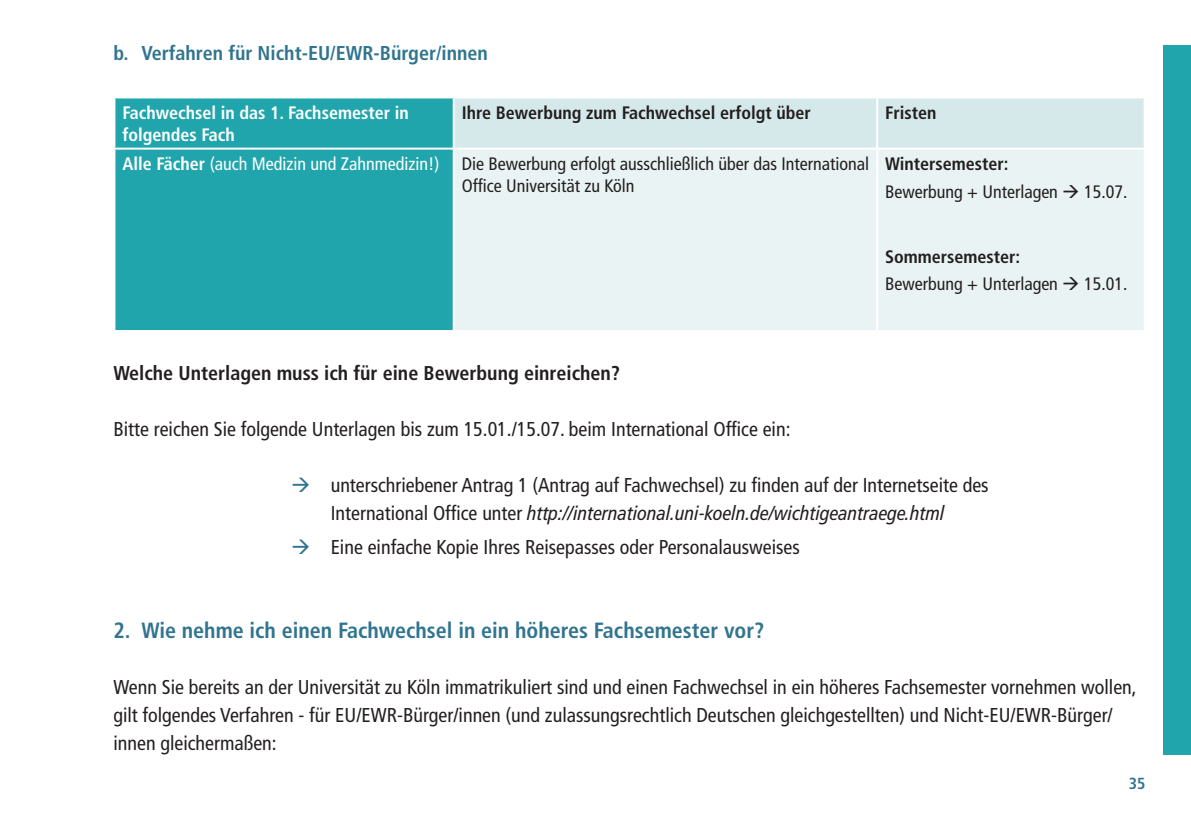
<style>
.page{position:relative;width:1191px;height:840px;background:#fff}
.page>*{position:absolute;margin:0;border:0;box-sizing:border-box;transform-origin:0 0}
.t1{font:700 condensed 22px "Frutiger LT Com";color:#30748f}
.t2{font:condensed 20px/28px "Frutiger LT Com";color:#231f20;text-align:center}
.t3{font:700 condensed 20px "Frutiger LT Com";color:#231f20}
.t4{font:700 condensed 20px "Frutiger LT Com";color:#30748f}
.t5{font:condensed 18px/27.6px "Frutiger LT Com";color:#231f20}
.t6{font:700 condensed 18px/21.6px "Frutiger LT Com";color:#fff}
.t7{font:700 condensed 18px "Frutiger LT Com";color:#231f20}
.t8{font:700 condensed 16px "Frutiger LT Com";color:#30748f}
.s1{font-weight:700;color:#fff}
.s2{color:#fff}
.s3{font-weight:700}
.s4{color:#30748f}
.s5{font-style:italic}
</style>
<div class="page">
<div style="left:115px;top:98px;width:338px;height:232px;background:#21a5ac"></div>
<div style="left:455px;top:98px;width:688px;height:49px;background:#d5e8ea"></div>
<div style="left:455px;top:150px;width:688px;height:180px;background:#e9f3f4"></div>
<hr style="left:113px;top:147px;width:341px;height:2px;background:#fff">
<hr style="left:876px;top:98px;width:2px;height:49px;background:#fff">
<hr style="left:876px;top:149px;width:2px;height:181px;background:#fff">
<div style="left:1163px;top:45px;width:28px;height:709px;background:#21a5ac"></div>
<p class="t4" style="left:113px;top:41px;width:376px">b. Verfahren für Nicht-EU/EWR-Bürger/innen</p>
<p class="t6" style="left:122px;top:102px;width:288px">Fachwechsel in das 1. Fachsemester in folgendes Fach</p>
<p class="t7" style="left:462px;top:102px;width:351px">Ihre Bewerbung zum Fachwechsel erfolgt über</p>
<p class="t7" style="left:885px;top:102px;width:53px">Fristen</p>
<p class="t5" style="left:462px;top:153px;width:409px;line-height:22px;text-indent:-339px"><span class="s1">Alle Fächer</span> <span class="s2">(auch Medizin und Zahnmedizin!)</span> Die Bewerbung erfolgt ausschließlich über das International<br>Office Universität zu Köln</p>
<p class="t5" style="left:885px;top:150px;width:244px"><span class="s3">Wintersemester:<br></span>Bewerbung + Unterlagen → 15.07.</p>
<p class="t5" style="left:885px;top:242px;width:244px"><span class="s3">Sommersemester:<br></span>Bewerbung + Unterlagen → 15.01.</p>
<p class="t3" style="left:113px;top:360px;width:508px">Welche Unterlagen muss ich für eine Bewerbung einreichen?</p>
<p class="t2" style="left:113px;top:415px;width:678px">Bitte reichen Sie folgende Unterlagen bis zum 15.01./15.07. beim International Office ein:</p>
<p class="t2" style="left:291px;top:471px;width:699px"><span class="s4">→</span> unterschriebener Antrag 1 (Antrag auf Fachwechsel) zu finden auf der Internetseite des<br>International Office unter <span class="s5">http://international.uni-koeln.de/wichtigeantraege.html</span></p>
<p class="t2" style="left:291px;top:532px;width:510px"><span class="s4">→</span> Eine einfache Kopie Ihres Reisepasses oder Personalausweises</p>
<p class="t1" style="left:113px;top:616px;width:652px">2. Wie nehme ich einen Fachwechsel in ein höheres Fachsemester vor?</p>
<p class="t2" style="left:113px;top:672px;width:1024px;text-align:left">Wenn Sie bereits an der Universität zu Köln immatrikuliert sind und einen Fachwechsel in ein höheres Fachsemester vornehmen wollen, gilt folgendes Verfahren - für EU/EWR-Bürger/innen (und zulassungsrechtlich Deutschen gleichgestellten) und Nicht-EU/EWR-Bürger/ innen gleichermaßen:</p>
<p class="t8" style="left:1129px;top:773px;width:18px">35</p>
</div>
